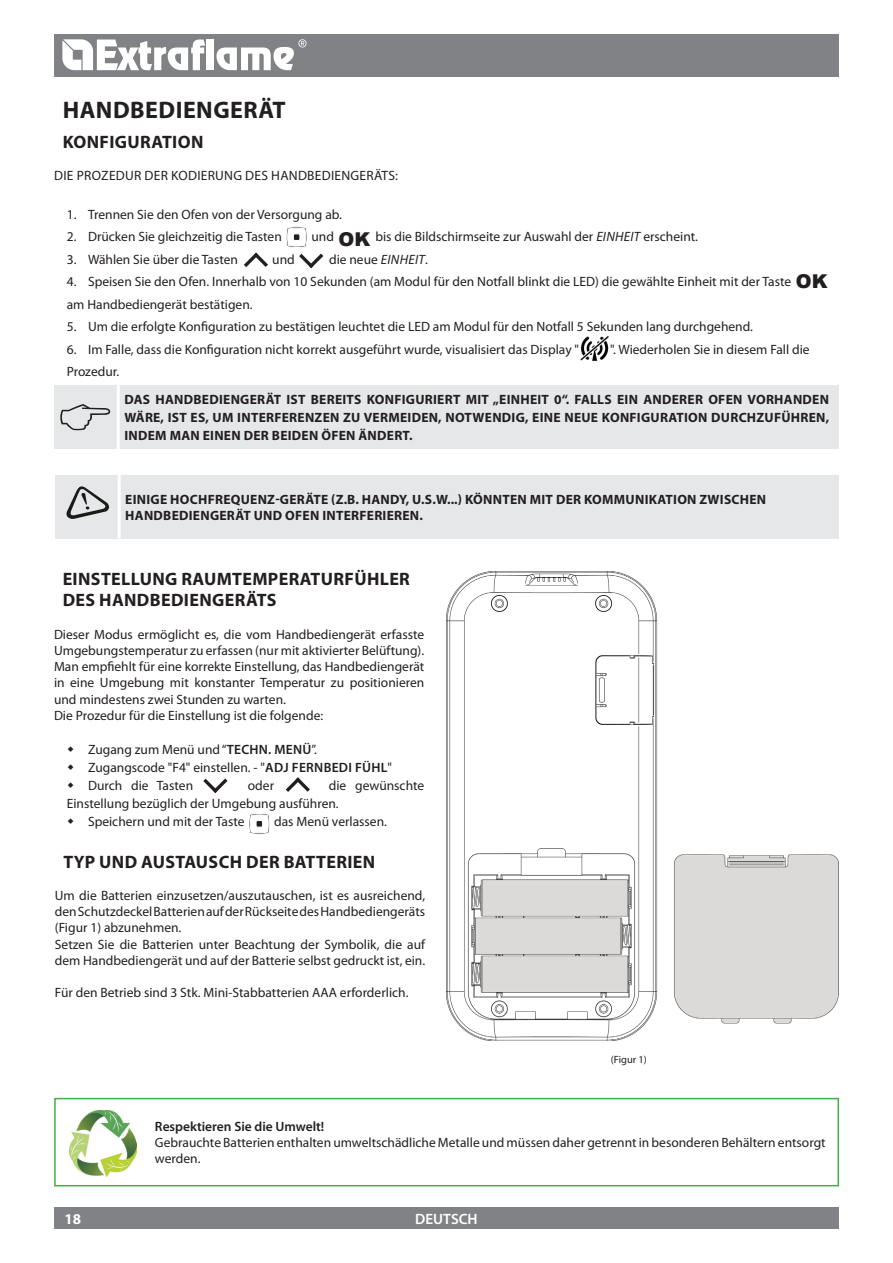
<style>
.page{position:relative;width:893px;height:1263px;background:#fff}
.page>*{position:absolute;margin:0;border:0;box-sizing:border-box;transform-origin:0 0}
.t1{font:700 24px "Myriad Pro";letter-spacing:.02em;color:#231f20}
.t2{font:700 18px/21.6px "Myriad Pro";letter-spacing:.02em;color:#231f20}
.t3{font:900 15.45px "Arial";color:#231f20}
.t4{font:600 15px "Myriad Pro";color:#fff}
.t5{font:700 15px "Myriad Pro";color:#fff}
.t6{font:13.5px/16.2px "Myriad Pro";color:#231f20}
.t7{font:700 13.5px/16.2px "Myriad Pro";letter-spacing:.02em;color:#231f20}
.t8{font:13.5px "Myriad Pro";letter-spacing:.02em;color:#231f20}
.t9{font:600 13.5px "Myriad Pro";color:#231f20}
.t10{font:900 12.75px "Arial";color:#231f20}
.t11{font:10.5px "Myriad Pro";color:#231f20}
.s1{font-family:"Arial";font-weight:900;font-size:19.05px}
.s2{font-style:italic}
.s3{font-weight:600}
</style>
<div class="page">
<img style="left:446px;top:571px;width:392px;height:470px">
<div style="left:54px;top:34px;width:785px;height:43px;background:#808285"></div>
<div style="left:54px;top:1208px;width:785px;height:21px;background:#808285"></div>
<svg style="left:62px;top:39px;width:143px;height:31px"></svg>
<div style="left:207px;top:40px;width:7px;height:30px;background:#fff"></div>
<svg style="left:216px;top:39px;width:90px;height:31px"></svg>
<div style="left:54px;top:1098px;width:785px;height:88px;border:2px solid #40ae49"></div>
<svg style="left:286px;top:226px;width:21px;height:22px"></svg>
<svg style="left:244px;top:253px;width:24px;height:14px"></svg>
<svg style="left:299px;top:254px;width:24px;height:14px"></svg>
<img style="left:580px;top:336px;width:29px;height:24px">
<div style="left:54px;top:385px;width:785px;height:64px;background:#e6e7e9"></div>
<hr style="left:117px;top:385px;width:3px;height:64px;background:#fff">
<div style="left:55px;top:475px;width:784px;height:63px;background:#e6e7e9"></div>
<hr style="left:118px;top:475px;width:3px;height:63px;background:#fff">
<svg style="left:66px;top:486px;width:43px;height:33px"></svg>
<img style="left:70px;top:1110px;width:67px;height:66px">
<svg style="left:203px;top:778px;width:24px;height:15px"></svg>
<svg style="left:286px;top:777px;width:24px;height:15px"></svg>
<svg style="left:249px;top:813px;width:21px;height:21px"></svg>
<h1 class="t1" style="left:63px;top:94px;width:220px">HANDBEDIENGERÄT</h1>
<h2 class="t2" style="left:63px;top:130px;width:140px">KONFIGURATION</h2>
<p class="t8" style="left:54px;top:167px;width:71px">Die Prozedur</p>
<p class="t8" style="left:145px;top:167px;width:255px">der Kodieru ng des Handbediengeräts:</p>
<p class="t6" style="left:67px;top:206px;width:277px">1. Trennen Sie den Ofen von der Versorgung ab.</p>
<p class="t6" style="left:67px;top:228px;width:217px">2. Drücken Sie gleichzeitig die Tasten</p>
<p class="t10" style="left:286px;top:254px;width:23px">OK</p>
<p class="t3" style="left:323px;top:177px;width:27px;rotate:-180deg">OK</p>
<p class="t6" style="left:311px;top:228px;width:388px">und <span class="s1">OK</span> bis die Bildschirmseite zur Auswahl der <span class="s2">EINHEIT</span> erscheint.</p>
<p class="t6" style="left:329px;top:251px;width:100px">die neue <span class="s2">EINHEIT</span>.</p>
<p class="t6" style="left:67px;top:270px;width:762px;line-height:22.5px">4. Speisen Sie den Ofen. I nnerhalb von 10 Sekunden (am Modul für den Notfall blinkt die LED) die gewählte Einheit mit der Taste <span class="s1">OK </span>am Handbediengerät bestätigen.</p>
<p class="t6" style="left:67px;top:318px;width:688px">5. Um die erfolgte Konfiguration zu bestätigen leuchtet die LED am Modul für den Notfall 5 Sekunden lang durchgehend.</p>
<p class="t6" style="left:67px;top:341px;width:514px">6. I m Falle, dass die Konfiguration nicht korrekt ausgeführt wurde, visualisiert das Display "</p>
<p class="t6" style="left:610px;top:341px;width:201px">". Wiederholen Sie in diesem Fall die</p>
<p class="t6" style="left:67px;top:363px;width:54px">Prozedur.</p>
<p class="t7" style="left:124px;top:391px;width:203px">DAS HANDBEDIENGERÄT IST BEREI</p>
<p class="t7" style="left:347px;top:391px;width:78px">TS KONFIGURIER</p>
<p class="t7" style="left:453px;top:391px;width:172px">T MIT „EINHEIT 0“. FALLS EIN</p>
<p class="t7" style="left:643px;top:391px;width:19px">ANDERER</p>
<p class="t7" style="left:708px;top:391px;width:95px">OFEN VORHANDEN</p>
<p class="t7" style="left:124px;top:409px;width:167px">WÄRE, IST ES, UM INTERFEREN</p>
<p class="t7" style="left:315px;top:409px;width:67px">ZEN ZU VERMEIDEN</p>
<p class="t7" style="left:438px;top:409px;width:55px">, NOTWENDI</p>
<p class="t7" style="left:516px;top:409px;width:25px">G, EINE</p>
<p class="t7" style="left:564px;top:409px;width:10px">NEUE</p>
<p class="t7" style="left:602px;top:409px;width:119px">KONFIGURATION DURCH</p>
<p class="t7" style="left:756px;top:409px;width:44px">ZUFÜHREN</p>
<p class="t7" style="left:826px;top:409px;width:5px">,</p>
<p class="t7" style="left:124px;top:427px;width:10px">INDEM</p>
<p class="t7" style="left:170px;top:427px;width:42px">MAN EINEN</p>
<p class="t7" style="left:244px;top:427px;width:10px">DER</p>
<p class="t7" style="left:272px;top:427px;width:17px">BEIDEN</p>
<p class="t7" style="left:321px;top:427px;width:47px">ÖFEN ÄNDER</p>
<p class="t7" style="left:403px;top:427px;width:11px">T.</p>
<p class="t6" style="left:272px;top:251px;width:24px">und</p>
<p class="t6" style="left:67px;top:251px;width:173px">3. Wählen Sie über die Tasten</p>
<p class="t3" style="left:244px;top:343px;width:27px">OK</p>
<p class="t7" style="left:125px;top:490px;width:642px">EINIGE HOCHFREQUENZ-GERÄTE (Z.B. HANDY, U.S.W...) KÖNNTEN MIT DER KOMMUNIKATION ZWISCHEN<br>HANDBEDIENGERÄT UND OFEN INTERFERIEREN.</p>
<h2 class="t2" style="left:63px;top:567px;width:349px">EINSTELLUNG RAUMTEMPERATURFÜ HLER<br>DES HANDBEDIENGERÄTS</h2>
<p class="t6" style="left:54px;top:626px;width:372px">Dieser Modus ermöglicht es, die vom Handbediengerät erfasste Umgebungstemperatur zu erfassen (nur mit aktivierter Belüftung).<br>Man empfiehlt für eine korrekte Einstellung, das Handbediengerät in eine Umgebung mit konstanter Temperatur zu positionieren und mindestens zwei Stunden zu warten.<br>Die Prozedur für die Einstellung ist die folgende:</p>
<p class="t6" style="left:88px;top:740px;width:306px;line-height:18px">Zugang zum Menü und “<span class="s3">TECHN. MENÜ</span>”.<br>Zugangscode "F4" einstellen. - "<span class="s3">ADJ FERNBEDI FÜHL</span>"<br>Durch die Tasten</p>
<p class="t3" style="left:227px;top:702px;width:27px;rotate:-180deg">OK</p>
<p class="t6" style="left:248px;top:777px;width:28px">oder</p>
<p class="t6" style="left:329px;top:777px;width:97px">die gewünschte</p>
<p class="t6" style="left:67px;top:795px;width:273px">Einstellung bezüglich der Umgebung ausführen.</p>
<p class="t6" style="left:88px;top:813px;width:158px">Speichern und mit der Taste</p>
<p class="t6" style="left:274px;top:813px;width:114px">das Menü verlassen.</p>
<h2 class="t2" style="left:64px;top:850px;width:313px">TYP UND AUSTAUSCH DER BATTERIEN</h2>
<p class="t6" style="left:55px;top:887px;width:372px">Um die Batterien einzusetzen/auszutauschen, ist es ausreichend, den Schutzdeckel Batterien auf der Rückseite des Handbediengeräts (Figur 1) abzunehmen.<br>Setzen Sie die Batterien unter Beachtung der Symbolik, die auf dem Handbediengerät und auf der Batterie selbst gedruckt ist, ein.</p>
<p class="t6" style="left:55px;top:984px;width:355px">Für den Betrieb sind 3 Stk. Mini-Stabbatterien AAA erforderlich.</p>
<p class="t11" style="left:611px;top:1053px;width:37px">(Figur 1)</p>
<p class="t9" style="left:155px;top:1118px;width:171px">Respektieren Sie die Umwelt!</p>
<p class="t6" style="left:155px;top:1134px;width:672px">Gebrauchte Batterien enthalten umweltschädliche Metalle und müssen daher getrennt in besonderen Behältern entsorgt werden.</p>
<p class="t5" style="left:65px;top:1209px;width:18px">18</p>
<p class="t4" style="left:415px;top:1209px;width:64px">DEUTSCH</p>
</div>
